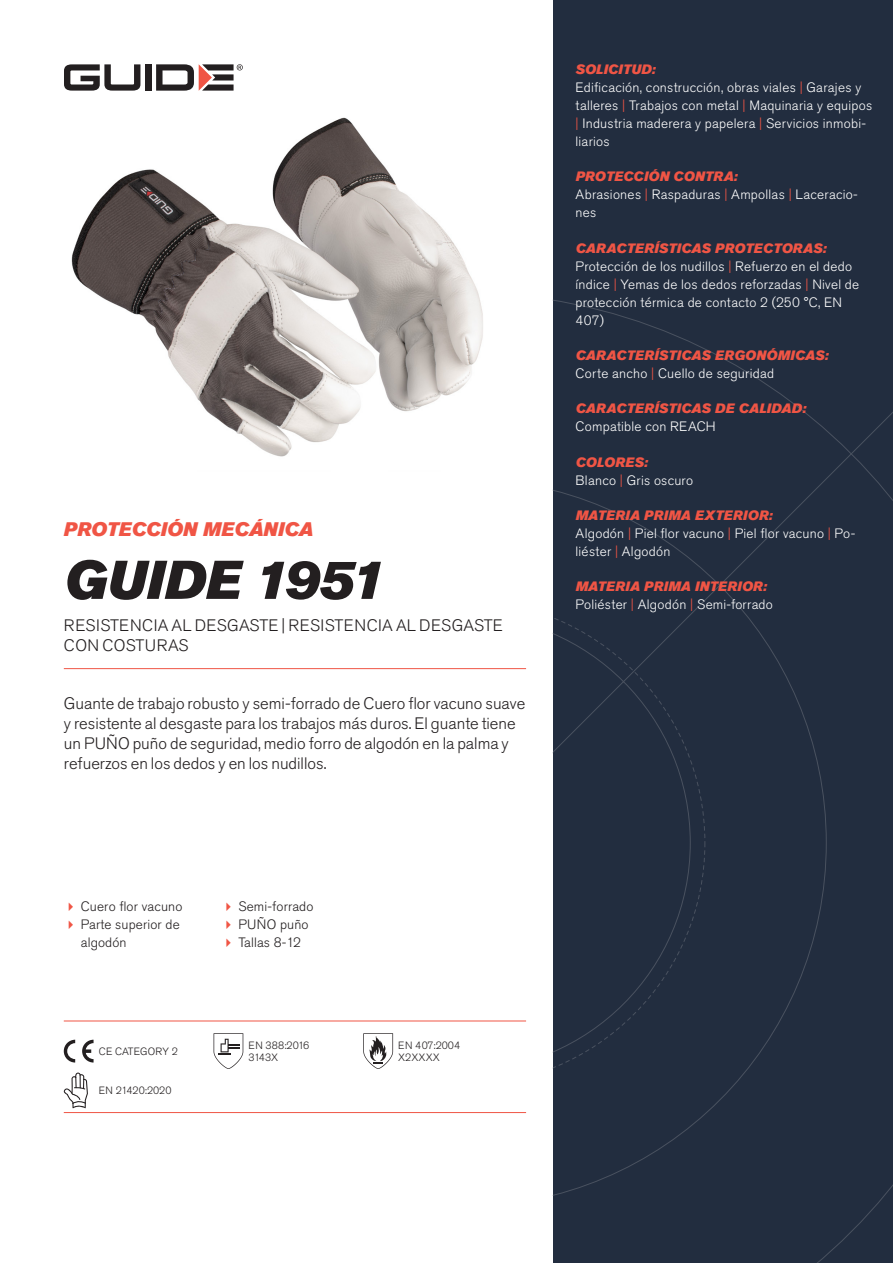
<style>
.page{position:relative;width:893px;height:1263px;background:#fff}
.page>*{position:absolute;margin:0;border:0;box-sizing:border-box;transform-origin:0 0}
.Rubrik{font:italic 54px "Akzidenz Grotesk Pro Super";color:#231f20}
.Överrubrik{font:italic 19.5px "Akzidenz Grotesk Pro Super";letter-spacing:-.005em;color:#f05545}
.Ingress{font:300 16.5px/19.8px "Akzidenz Grotesk Pro";color:#231f20}
.Product_-_AltSegment{font:300 16.5px/19.8px "Akzidenz Grotesk Pro";letter-spacing:.01em;color:#231f20}
.Produkt_-_Brödtext{font:300 13.5px/18px "Akzidenz Grotesk Pro";letter-spacing:.02em;color:#fff}
.Produkt_-_Namn{font:italic 13.5px "Akzidenz Grotesk Pro Super";letter-spacing:.015em;color:#f05545}
.t1{font:300 13.5px/18px "Akzidenz Grotesk Pro";letter-spacing:.01em;color:#231f20}
.t2{font:300 10.5px "Akzidenz Grotesk Pro";color:#231f20}
.s1{color:#f05545}
</style>
<div class="page">
<div style="left:145px;top:64px;width:7px;height:27px;background:#231f20"></div>
<svg style="left:156px;top:64px;width:87px;height:27px"></svg>
<svg style="left:64px;top:64px;width:76px;height:27px"></svg>
<div style="left:553px;top:0;width:340px;height:1263px;background:#222d3f"></div>
<svg style="left:553px;top:300px;width:340px;height:963px"></svg>
<hr style="left:64px;top:1021px;width:462px;height:1px;background:#f05545">
<hr style="left:64px;top:1112px;width:462px;height:1px;background:#f05545">
<svg style="left:64px;top:1040px;width:11px;height:22px"></svg>
<svg style="left:82px;top:1040px;width:12px;height:22px"></svg>
<svg style="left:214px;top:1033px;width:29px;height:36px"></svg>
<svg style="left:363px;top:1033px;width:30px;height:36px"></svg>
<svg style="left:64px;top:1072px;width:24px;height:36px"></svg>
<img style="left:71px;top:117px;width:412px;height:340px">
<hr style="left:64px;top:668px;width:462px;height:1px;background:#f05545">
<p class="Överrubrik" style="left:64px;top:517px;width:251px">PROTECCIÓN MECÁNICA</p>
<p class="Rubrik" style="left:64px;top:545px;width:322px">GUIDE 1951</p>
<p class="Product_-_AltSegment" style="left:64px;top:616px;width:441px">RESISTENCIA AL DESGASTE | RESISTENCIA AL DESGASTE<br>CON COSTURAS</p>
<p class="Ingress" style="left:64px;top:694px;width:463px">Guante de trabajo robusto y semi-forrado de Cuero flor vacuno suave y resistente al desgaste para los trabajos más duros. El guante tiene un PUÑO puño de seguridad, medio forro de algodón en la palma y refuerzos en los dedos y en los nudillos.</p>
<p class="Produkt_-_Namn" style="left:576px;top:60px;width:81px">SOLICITUD:</p>
<p class="Produkt_-_Brödtext" style="left:576px;top:78px;width:298px">Edificación, construcción, obras viales <span class="s1">|</span> Garajes y talleres <span class="s1">|</span> Trabajos con metal <span class="s1">|</span> Maquinaria y equipos <span class="s1">|</span> Industria maderera y papelera <span class="s1">|</span> Servicios inmobi&shy;liarios</p>
<p class="Produkt_-_Namn" style="left:576px;top:168px;width:163px">PROTECCIÓN CONTRA:</p>
<p class="Produkt_-_Brödtext" style="left:576px;top:186px;width:284px">Abrasiones <span class="s1">|</span> Raspaduras <span class="s1">|</span> Ampollas <span class="s1">|</span> Laceracio&shy;nes</p>
<p class="Produkt_-_Namn" style="left:576px;top:239px;width:252px">CARACTERÍSTICAS PROTECTORAS:</p>
<p class="Produkt_-_Brödtext" style="left:576px;top:257px;width:285px">Protección de los nudillos <span class="s1">|</span> Refuerzo en el dedo índice <span class="s1">|</span> Yemas de los dedos reforzadas <span class="s1">|</span> Nivel de protección térmica de contacto 2 (250 °C, EN 407)</p>
<p class="Produkt_-_Namn" style="left:576px;top:346px;width:254px">CARACTERÍSTICAS ERGONÓMICAS:</p>
<p class="Produkt_-_Brödtext" style="left:576px;top:364px;width:200px">Corte ancho <span class="s1">|</span> Cuello de seguridad</p>
<p class="Produkt_-_Namn" style="left:576px;top:400px;width:232px">CARACTERÍSTICAS DE CALIDAD:</p>
<p class="Produkt_-_Brödtext" style="left:576px;top:418px;width:142px">Compatible con REACH</p>
<p class="Produkt_-_Namn" style="left:576px;top:453px;width:74px">COLORES:</p>
<p class="Produkt_-_Brödtext" style="left:576px;top:471px;width:119px">Blanco <span class="s1">|</span> Gris oscuro</p>
<p class="Produkt_-_Namn" style="left:576px;top:506px;width:198px">MATERIA PRIMA EXTERIOR:</p>
<p class="Produkt_-_Brödtext" style="left:576px;top:524px;width:281px">Algodón <span class="s1">|</span> Piel flor vacuno <span class="s1">|</span> Piel flor vacuno <span class="s1">|</span> Po&shy;liéster <span class="s1">|</span> Algodón</p>
<p class="Produkt_-_Namn" style="left:576px;top:578px;width:193px">MATERIA PRIMA INTERIOR:</p>
<p class="Produkt_-_Brödtext" style="left:576px;top:596px;width:199px">Poliéster <span class="s1">|</span> Algodón <span class="s1">|</span> Semi-forrado</p>
<p class="t1" style="left:81px;top:897px;width:103px">Cuero flor vacuno</p>
<p class="t1" style="left:81px;top:915px;width:100px">Parte superior de algodón</p>
<p class="t2" style="left:99px;top:1044px;width:81px">CE CATEGORY 2</p>
<p class="t2" style="left:99px;top:1084px;width:74px">EN 21420:2020</p>
<p class="t1" style="left:238px;top:897px;width:77px">Semi-forrado</p>
<p class="t1" style="left:238px;top:915px;width:72px">PUÑO puño</p>
<p class="t1" style="left:238px;top:933px;width:64px">Tallas 8-12</p>
<p class="t2" style="left:248px;top:1038px;width:62px">EN 388:2016</p>
<p class="t2" style="left:248px;top:1050px;width:31px">3143X</p>
<p class="t2" style="left:398px;top:1038px;width:63px">EN 407:2004</p>
<p class="t2" style="left:398px;top:1050px;width:43px">X2XXXX</p>
</div>
